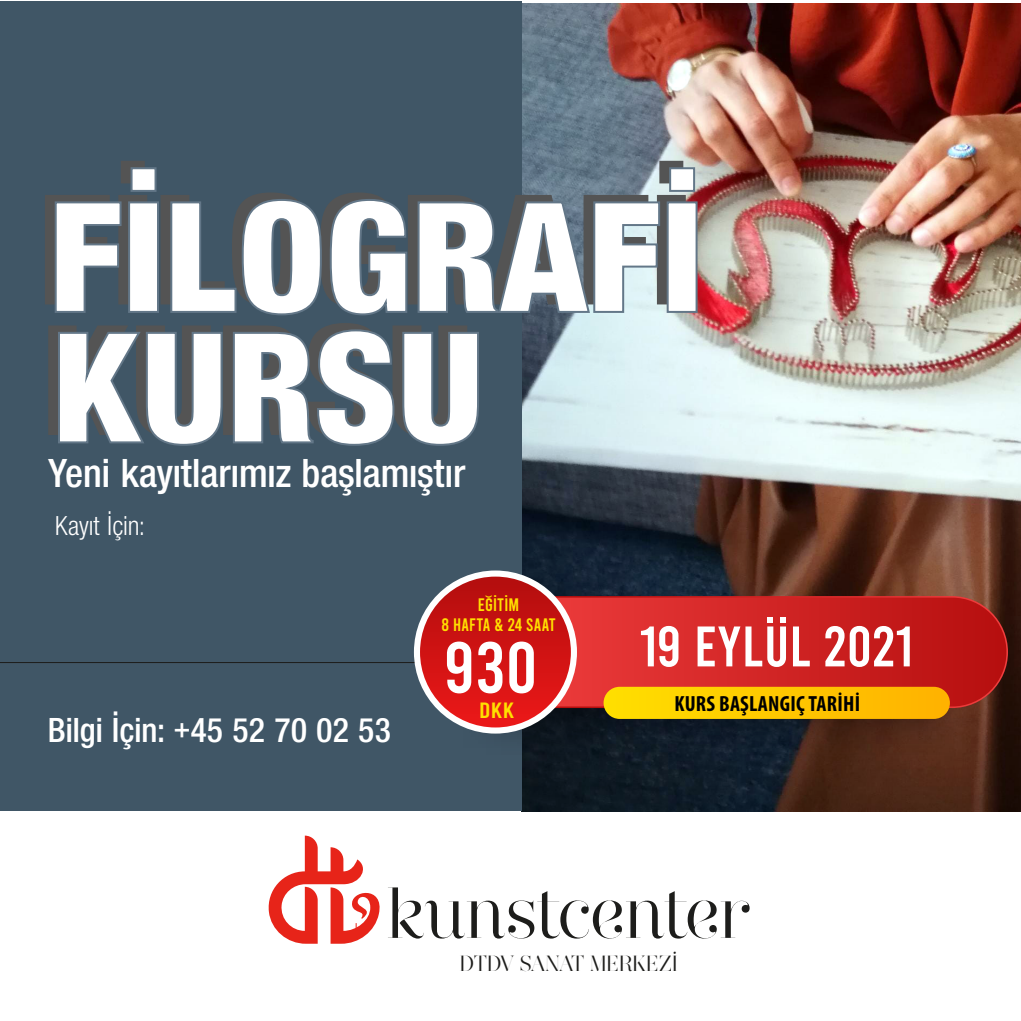
<style>
.page{position:relative;width:1021px;height:1021px;background:#fff}
.page>*{position:absolute;margin:0;border:0;box-sizing:border-box;transform-origin:0 0}
.t1{font:164.2px/130.2px "Nimbus Sans Novus TOT Bla Con";color:#fff}
.t2{font:72px "Narziss Drops";color:#1d1d1b}
.t3{font:72px "Bebas";color:#fff}
.t4{font:57px "Bebas";letter-spacing:.01em;color:#fff}
.t5{font:57px "Bebas";letter-spacing:.01em;color:#fff;scale:.91 1}
.t6{font:42px "Nimbus Sans Novus TOT Sem Bol Con";color:#fff}
.t7{font:36px "Nimbus Sans Novus TOT Sem Bol Con";color:#fff}
.t8{font:28.4px "Nimbus Sans Novus TOT Reg Con";color:#fff}
.t9{font:700 condensed 22px "Myriad Pro";letter-spacing:.01em;color:#000}
.t10{font:22px "Narziss Drops";color:#1d1d1b}
.t11{font:22px "Bebas";color:#ffdf00;scale:1.18 1}
.t12{font:18px "Bebas";letter-spacing:.01em;color:#ffdf00}
.t13{font:8.6px "Bebas";color:#ffdf00;scale:1.41 1}
</style>
<div class="page">
<img style="left:522px;top:3px;width:498px;height:808px">
<div style="left:0;top:1px;width:522px;height:810px;background:#405666"></div>
<svg style="left:55px;top:167px;width:104px;height:146px"></svg>
<svg style="left:170px;top:199px;width:152px;height:117px"></svg>
<svg style="left:330px;top:199px;width:77px;height:117px"></svg>
<svg style="left:417px;top:166px;width:281px;height:148px"></svg>
<svg style="left:58px;top:332px;width:165px;height:114px"></svg>
<svg style="left:233px;top:329px;width:162px;height:117px"></svg>
<svg style="left:402px;top:332px;width:77px;height:114px"></svg>
<hr style="left:0;top:662px;width:522px;height:1px;background:#1d1d1b">
<svg style="left:268px;top:835px;width:112px;height:108px"></svg>
<svg style="left:444px;top:708px;width:533px;height:60px;background:#2b2729"></svg>
<svg style="left:557px;top:597px;width:449px;height:109px;background:#cc2423"></svg>
<div style="left:414px;top:570px;width:163px;height:163px;background:#fff;border-radius:50%"></div>
<div style="left:420px;top:576px;width:151px;height:151px;background:linear-gradient(to bottom,#b41414,#eb1616);border-radius:75px"></div>
<div style="left:603px;top:686px;width:346px;height:33px;background:linear-gradient(to right,#fede00,#ffb200);border-radius:16px"></div>
<h1 class="t1" style="left:49px;top:190px;width:655px">FİLOGRAFİ<br>KURSU</h1>
<p class="t6" style="left:48px;top:449px;width:419px">Yeni kayıtlarımız başlamıştır</p>
<p class="t8" style="left:55px;top:509px;width:91px">Kayıt İçin:</p>
<p class="t7" style="left:48px;top:709px;width:345px">Bilgi İçin: +45 52 70 02 53</p>
<p class="t13" style="left:493px;top:595px;width:4px;rotate:90deg">)</p>
<p class="t12" style="left:493px;top:582px;width:17px">. .</p>
<p class="t12" style="left:478px;top:596px;width:43px">EGITIM</p>
<p class="t12" style="left:441px;top:615px;width:116px">8 HAFTA &amp; 24 SAAT</p>
<h2 class="t3" style="left:445px;top:631px;width:94px">930</h2>
<p class="t11" style="left:479px;top:699px;width:31px">DKK</p>
<h3 class="t5" style="left:763px;top:575px;width:29px">..</h3>
<h3 class="t4" style="left:639px;top:618px;width:275px">19 EYLUL 2021</h3>
<p class="t9" style="left:674px;top:689px;width:187px">KURS BAŞLANGIÇ TARİHİ</p>
<h2 class="t2" style="left:387px;top:870px;width:365px">kunstcenter</h2>
<p class="t10" style="left:459px;top:950px;width:219px">DTDV SANAT MERKEZİ</p>
</div>
